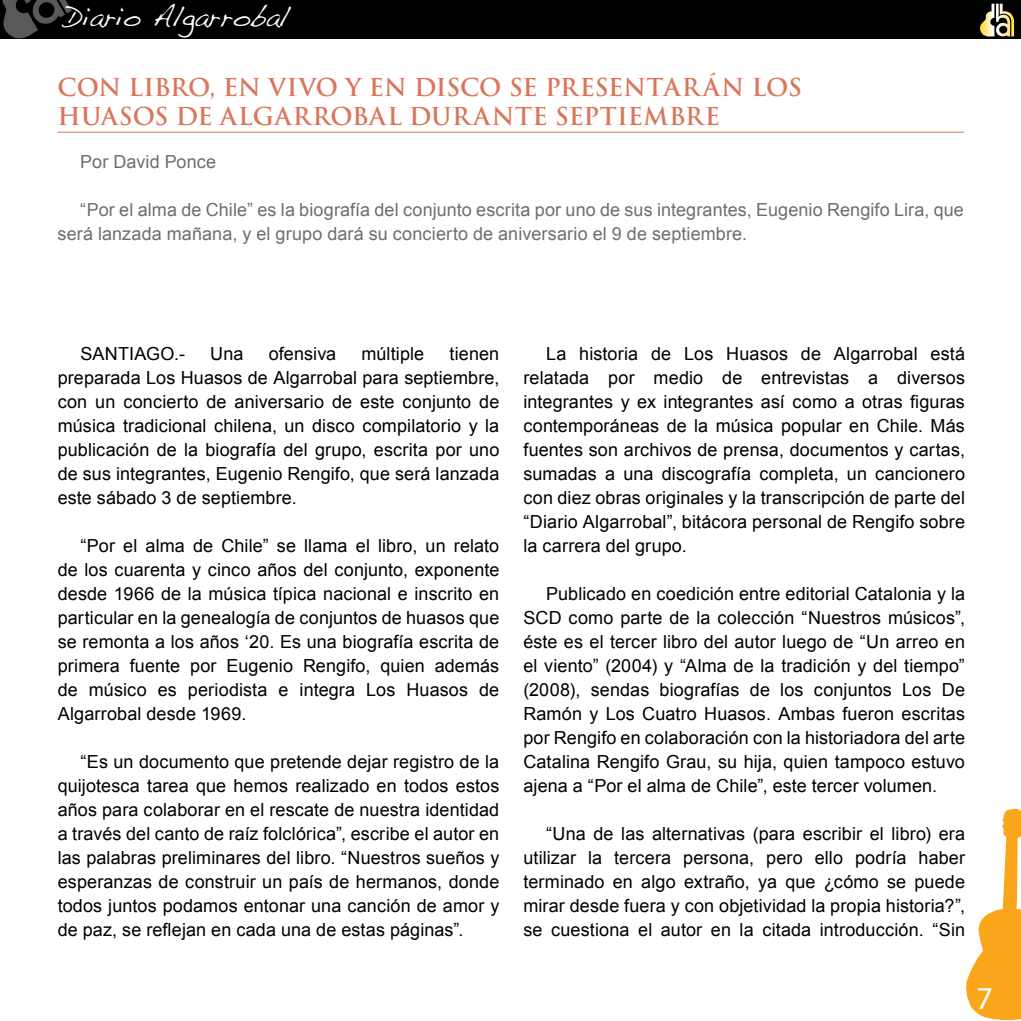
<style>
.page{position:relative;width:1021px;height:1021px;background:#fff}
.page>*{position:absolute;margin:0;border:0;box-sizing:border-box;transform-origin:0 0}
.t1{font:32px "Myriad Pro";color:#fff}
.t2{font:28px "Handwriting Dakota";color:#fff}
.t3{font:700 24px/28.8px "Trajan";color:#da765b}
.t4{font:18px/24px "Arial";letter-spacing:.005em;color:#000;text-align:justify}
.t5{font:18px/24px "Arial";letter-spacing:.005em;color:#6d6e71}
</style>
<div class="page">
<div style="left:0;top:0;width:1020px;height:39px;background:#000"></div>
<svg style="left:2px;top:0;width:70px;height:38px"></svg>
<svg style="left:979px;top:4px;width:35px;height:33px"></svg>
<svg style="left:966px;top:808px;width:54px;height:212px"></svg>
<hr style="left:58px;top:132px;width:906px;height:1px;background:#da765b">
<h2 class="t2" style="left:64px;top:0;width:227px">Diario Algarrobal</h2>
<h3 class="t3" style="left:58px;top:73px;width:746px">CON LIBRO, EN VIVO Y EN DISCO SE PRESENTARÁN LOS<br>HUASOS DE ALGARROBAL DURANTE SEPTIEMBRE</h3>
<p class="t5" style="left:80px;top:150px;width:137px">Por David Ponce</p>
<p class="t5" style="left:58px;top:198px;width:907px;text-indent:23px">“Por el alma de Chile” es la biografía del conjunto escrita por uno de sus integrantes, Eugenio Rengifo Lira, que será lanzada mañana, y el grupo dará su concierto de aniversario el 9 de septiembre.</p>
<p class="t4" style="left:80px;top:342px;width:106px">SANTIAGO.-</p>
<p class="t4" style="left:210px;top:342px;width:35px">Una</p>
<p class="t4" style="left:269px;top:342px;width:69px">ofensiva</p>
<p class="t4" style="left:361px;top:342px;width:64px">múltiple</p>
<p class="t4" style="left:58px;top:342px;width:443px;text-indent:392px">tienen preparada Los Huasos de Algarrobal para septiembre, con un concierto de aniversario de este conjunto de música tradicional chilena, un disco compilatorio y la publicación de la biografía del grupo, escrita por uno de sus integrantes, Eugenio Rengifo, que será lanzada este sábado 3 de septiembre.</p>
<p class="t4" style="left:58px;top:534px;width:443px;text-indent:23px">“Por el alma de Chile” se llama el libro, un relato de los cuarenta y cinco años del conjunto, exponente desde 1966 de la música típica nacional e inscrito en particular en la genealogía de conjuntos de huasos que se remonta a los años ‘20. Es una biografía escrita de primera fuente por Eugenio Rengifo, quien además de músico es periodista e integra Los Huasos de Algarrobal desde 1969.</p>
<p class="t4" style="left:58px;top:750px;width:443px;text-indent:23px">“Es un documento que pretende dejar registro de la quijotesca tarea que hemos realizado en todos estos años para colaborar en el rescate de nuestra identidad a través del canto de raíz folclórica”, escribe el autor en las palabras preliminares del libro. “Nuestros sueños y esperanzas de construir un país de hermanos, donde todos juntos podamos entonar una canción de amor y de paz, se reflejan en cada una de estas páginas”.</p>
<p class="t4" style="left:523px;top:342px;width:443px;text-indent:23px">La historia de Los Huasos de Algarrobal está relatada por medio de entrevistas a diversos integrantes y ex integrantes así como a otras figuras contemporáneas de la música popular en Chile. Más fuentes son archivos de prensa, documentos y cartas, sumadas a una discografía completa, un cancionero con diez obras originales y la transcripción de parte del “Diario Algarrobal”, bitácora personal de Rengifo sobre la carrera del grupo.</p>
<p class="t4" style="left:523px;top:582px;width:443px;text-indent:23px">Publicado en coedición entre editorial Catalonia y la SCD como parte de la colección “Nuestros músicos”, éste es el tercer libro del autor luego de “Un arreo en el viento” (2004) y “Alma de la tradición y del tiempo” (2008), sendas biografías de los conjuntos Los De Ramón y Los Cuatro Huasos. Ambas fueron escritas por Rengifo en colaboración con la historiadora del arte Catalina Rengifo Grau, su hija, quien tampoco estuvo ajena a “Por el alma de Chile”, este tercer volumen.</p>
<p class="t4" style="left:523px;top:822px;width:443px;text-indent:23px">“Una de las alternativas (para escribir el libro) era utilizar la tercera persona, pero ello podría haber terminado en algo extraño, ya que ¿cómo se puede mirar desde fuera y con objetividad la propia historia?”, se cuestiona el autor en la citada introducción. “Sin</p>
<h1 class="t1" style="left:976px;top:978px;width:18px">7</h1>
</div>
